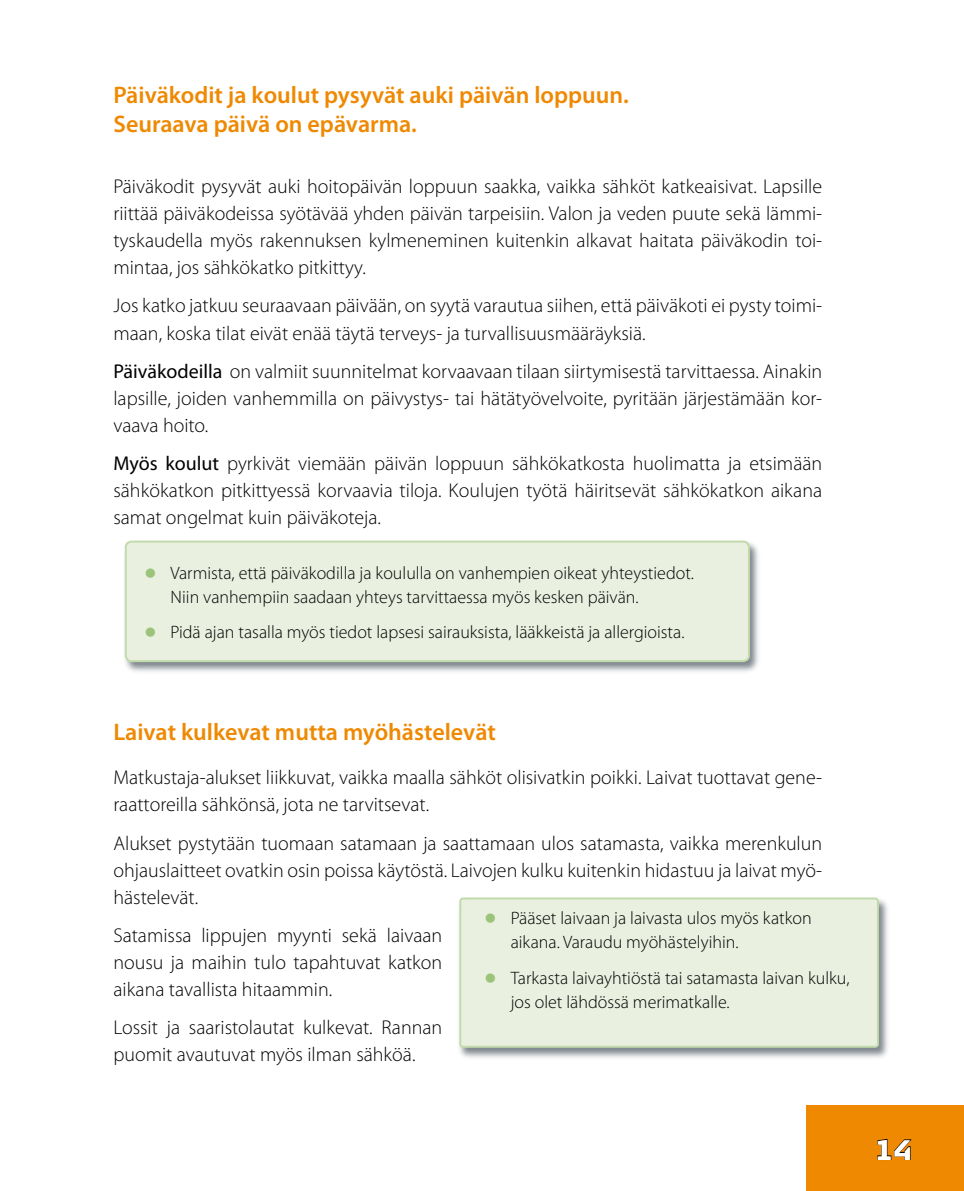
<style>
.page{position:relative;width:964px;height:1191px;background:#fff}
.page>*{position:absolute;margin:0;border:0;box-sizing:border-box;transform-origin:0 0}
.t1{font:600 24px/28.8px "Myriad Pro";color:#ef8902}
.t2{font:300 20px/27px "Myriad Pro";color:#000;text-align:justify}
.t3{font:300 18px/24px "Myriad Pro";color:#000}
.t4{font:16px "Wingdings";color:#9bc379}
.s1{font-weight:400}
</style>
<div class="page">
<div style="left:806px;top:1106px;width:158px;height:85px;background:#ef8902"></div>
<div style="left:457px;top:896px;width:433px;height:164px;background:#303d47;opacity:.62"></div>
<div style="left:460px;top:898px;width:418px;height:148px;background:#e9f0e0;border-radius:3px"></div>
<div style="left:459px;top:897px;width:420px;height:150px;border:2px solid #c2daac;border-radius:3px"></div>
<div style="left:122px;top:539px;width:640px;height:135px;background:#303d47;opacity:.62"></div>
<div style="left:126px;top:541px;width:623px;height:120px;background:#e9f0e0;border-radius:6px"></div>
<div style="left:125px;top:540px;width:625px;height:122px;border:2px solid #c2daac;border-radius:6px"></div>
<svg style="left:877px;top:1139px;width:35px;height:21px"></svg>
<p class="t1" style="left:113px;top:81px;width:517px">Päiväkodit ja koulut pysyvät auki päivän loppuun.<br>Seuraava päivä on epävarma.</p>
<p class="t2" style="left:113px;top:174px;width:710px">Päiväkodit pysyvät auki hoitopäivän loppuun saakka, vaikka sähköt katkeaisivat. Lapsille riittää päiväkodeissa syötävää yhden päivän tarpeisiin. Valon ja veden puute sekä lämmi&shy;tyskaudella myös rakennuksen kylmeneminen kuitenkin alkavat haitata päiväkodin toi&shy;mintaa, jos sähkökatko pitkittyy.</p>
<p class="t2" style="left:113px;top:293px;width:710px">Jos katko jatkuu seuraavaan päivään, on syytä varautua siihen, että päiväkoti ei pysty toimi&shy;maan, koska tilat eivät enää täytä terveys- ja turvallisuusmääräyksiä.</p>
<p class="t2" style="left:113px;top:358px;width:710px"><span class="s1">Päiväkodeilla</span> on valmiit suunnitelmat korvaavaan tilaan siirtymisestä tarvittaessa. Ainakin lapsille, joiden vanhemmilla on päivystys- tai hätätyövelvoite, pyritään järjestämään kor&shy;vaava hoito.</p>
<p class="t2" style="left:113px;top:451px;width:710px"><span class="s1">Myös koulut</span> pyrkivät viemään päivän loppuun sähkökatkosta huolimatta ja etsimään sähkökatkon pitkittyessä korvaavia tiloja. Koulujen työtä häiritsevät sähkökatkon aikana samat ongelmat kuin päiväkoteja.</p>
<p class="t4" style="left:144px;top:564px;width:13px">●</p>
<p class="t4" style="left:144px;top:623px;width:13px">●</p>
<p class="t3" style="left:170px;top:561px;width:525px">Varmista, että päiväkodilla ja koululla on vanhempien oikeat yhteystiedot.<br>Niin vanhempiin saadaan yhteys tarvittaessa myös kesken päivän.</p>
<p class="t3" style="left:170px;top:621px;width:515px">Pidä ajan tasalla myös tiedot lapsesi sairauksista, lääkkeistä ja allergioista.</p>
<p class="t1" style="left:113px;top:718px;width:384px">Laivat kulkevat mutta myöhästelevät</p>
<p class="t2" style="left:113px;top:765px;width:710px">Matkustaja-alukset liikkuvat, vaikka maalla sähköt olisivatkin poikki. Laivat tuottavat gene&shy;raattoreilla sähkönsä, jota ne tarvitsevat.</p>
<p class="t2" style="left:113px;top:830px;width:710px">Alukset pystytään tuomaan satamaan ja saattamaan ulos satamasta, vaikka merenkulun ohjauslaitteet ovatkin osin poissa käytöstä. Laivojen kulku kuitenkin hidastuu ja laivat myö&shy;hästelevät.</p>
<p class="t2" style="left:113px;top:922px;width:330px">Satamissa lippujen myynti sekä laivaan nousu ja maihin tulo tapahtuvat katkon aikana tavallista hitaammin.</p>
<p class="t2" style="left:113px;top:1015px;width:330px">Lossit ja saaristolautat kulkevat. Rannan puomit avautuvat myös ilman sähköä.</p>
<p class="t3" style="left:511px;top:907px;width:303px">Pääset laivaan ja laivasta ulos myös katkon aikana. Varaudu myöhästelyihin.</p>
<p class="t3" style="left:511px;top:966px;width:340px">Tarkasta laivayhtiöstä tai satamasta laivan kulku, jos olet lähdössä merimatkalle.</p>
<p class="t4" style="left:485px;top:910px;width:13px">●</p>
<p class="t4" style="left:485px;top:969px;width:13px">●</p>
</div>
